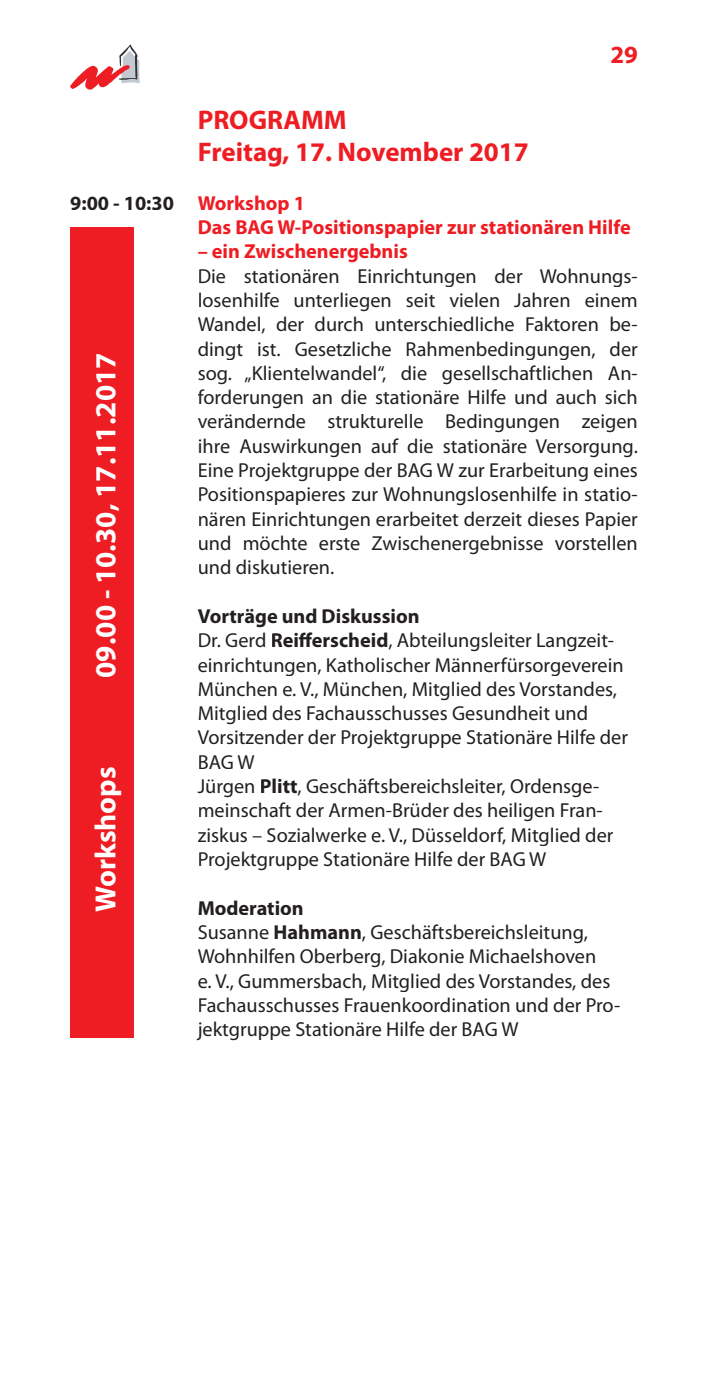
<style>
.page{position:relative;width:708px;height:1378px;background:#fff}
.page>*{position:absolute;margin:0;border:0;box-sizing:border-box;transform-origin:0 0}
.t1{font:700 29.25px "Myriad Pro";color:#fff}
.t2{font:700 27px/32.4px "Myriad Pro";color:#ee1d23}
.t3{font:700 24.75px "Myriad Pro";color:#ee1d23}
.t4{font:20.25px/24.3px "Myriad Pro";color:#231f20}
.t5{font:700 20.25px/24.3px "Myriad Pro";color:#ee1d23}
.s1{color:#231f20}
.s2{font-weight:700}
</style>
<div class="page">
<svg style="left:70px;top:45px;width:70px;height:45px"></svg>
<div style="left:70px;top:227px;width:64px;height:810px;background:#ee1d23"></div>
<p class="t3" style="left:610px;top:41px;width:29px">29</p>
<h2 class="t2" style="left:198px;top:104px;width:333px">PROGRAMM<br>Freitag, 17. November 2017</h2>
<p class="t5" style="left:198px;top:191px;width:435px;text-indent:-128px"><span class="s1">9:00 - 10:30</span> Workshop 1<br>Das BAG W-Positionspapier zur stationären Hilfe</p>
<p class="t5" style="left:198px;top:240px;width:212px">– ein Zwischenergebnis</p>
<p class="t4" style="left:198px;top:264px;width:442px;text-align:justify">Die stationären Einrichtungen der Wohnungs&shy;losenhilfe unterliegen seit vielen Jahren einem Wandel, der durch unterschiedliche Faktoren be&shy;dingt ist. Gesetzliche Rahmenbedingungen, der sog. „Klientelwandel“, die gesellschaftlichen An&shy;forderungen an die stationäre Hilfe und auch sich verändernde strukturelle Bedingungen zeigen ihre Auswirkungen auf die stationäre Versorgung.<br>Eine Projektgruppe der BAG W zur Erarbeitung eines Positionspapieres zur Wohnungslosenhilfe in statio&shy;nären Einrichtungen erarbeitet derzeit dieses Papier und möchte erste Zwischenergebnisse vorstellen und diskutieren.</p>
<p class="t4" style="left:198px;top:604px;width:432px"><span class="s2">Vorträge und Diskussion<br></span>Dr. Gerd <span class="s2">Reifferscheid</span>, Abteilungsleiter Langzeit&shy;einrichtungen, Katholischer Männerfürsorgeverein München e. V., München, Mitglied des Vorstandes, Mitglied des Fachausschusses Gesundheit und Vorsitzender der Projektgruppe Stationäre Hilfe der BAG W<br>Jürgen <span class="s2">Plitt</span>, Geschäftsbereichsleiter, Ordensge&shy;meinschaft der Armen-Brüder des heiligen Fran&shy;ziskus – Sozialwerke e. V., Düsseldorf, Mitglied der Projektgruppe Stationäre Hilfe der BAG W</p>
<p class="t4" style="left:198px;top:896px;width:424px"><span class="s2">Moderation<br></span>Susanne <span class="s2">Hahmann</span>, Geschäftsbereichsleitung, Wohnhilfen Oberberg, Diakonie Michaelshoven<br>e. V., Gummersbach, Mitglied des Vorstandes, des Fachausschusses Frauenkoordination und der Pro&shy;jektgruppe Stationäre Hilfe der BAG W</p>
<h1 class="t1" style="left:89px;top:678px;width:326px;rotate:-90deg">09.00 - 10.30, 17.11.2017</h1>
<h1 class="t1" style="left:89px;top:912px;width:147px;rotate:-90deg">Workshops</h1>
</div>
